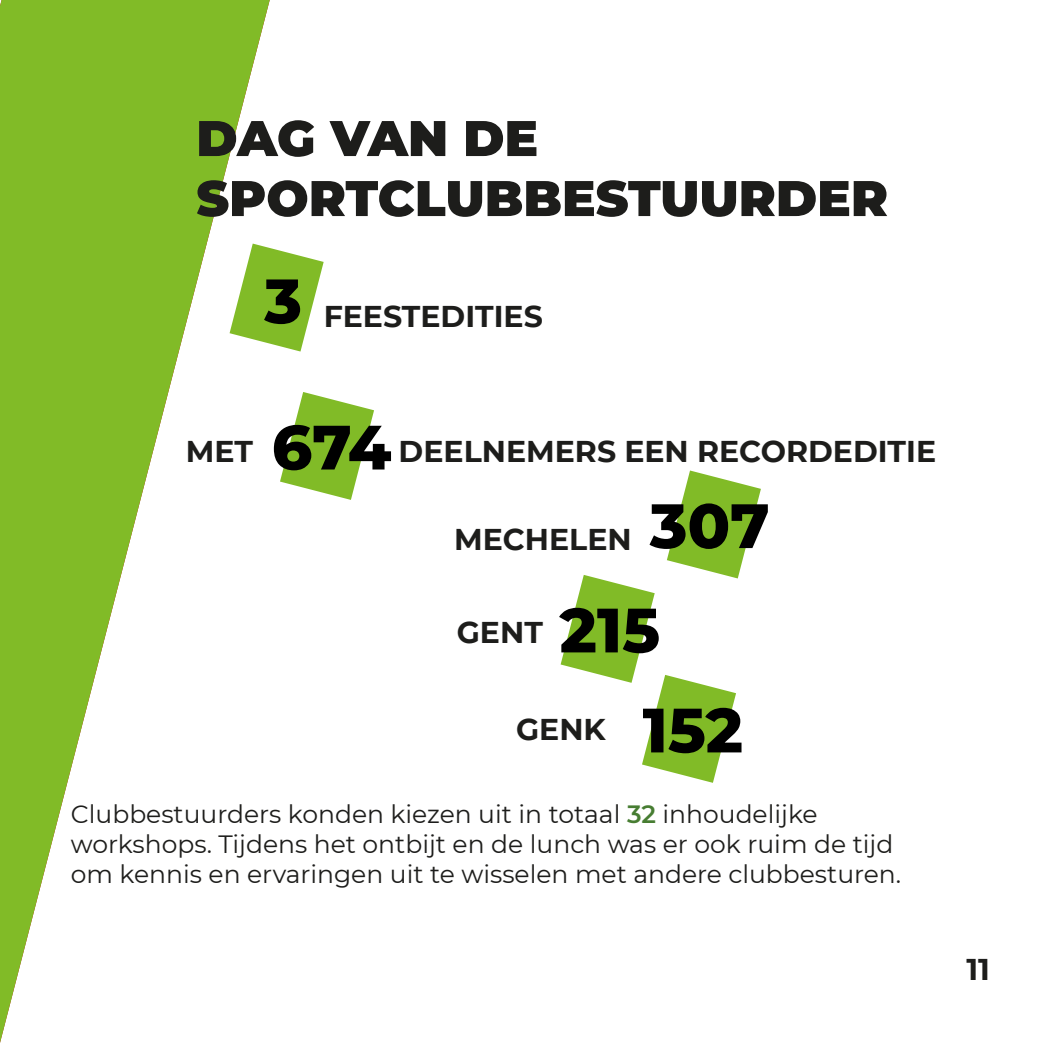
<style>
.page{position:relative;width:1049px;height:1049px;background:#fff}
.page>*{position:absolute;margin:0;border:0;box-sizing:border-box;transform-origin:0 0}
.t1{font:800 62.5px "Montserrat";color:#000}
.Titels{font:900 50px/60px "Montserrat";color:#1d1d1b}
.t2{font:700 30px "Montserrat";color:#1d1d1b}
.Broodtekst{font:25px/30px "Montserrat";color:#1d1d1b}
.s1{font-weight:600;color:#477d32}
</style>
<div class="page">
<svg style="left:0;top:0;width:270px;height:1043px;fill:#81bb27"></svg>
<svg style="left:230px;top:244px;width:94px;height:107px"></svg>
<svg style="left:280px;top:392px;width:94px;height:108px"></svg>
<svg style="left:561px;top:470px;width:200px;height:313px"></svg>
<p class="Titels" style="left:196px;top:105px;width:693px">DAG VAN DE<br>SPORTCLUBBESTUURDER</p>
<p class="t1" style="left:264px;top:255px;width:39px">3</p>
<p class="t2" style="left:324px;top:294px;width:221px">FEESTEDITIES</p>
<p class="t1" style="left:272px;top:401px;width:121px">674</p>
<p class="t2" style="left:186px;top:429px;width:69px">MET</p>
<p class="t2" style="left:399px;top:429px;width:539px">DEELNEMERS EEN RECORDEDITIE</p>
<p class="t2" style="left:454px;top:518px;width:179px">MECHELEN</p>
<p class="t1" style="left:650px;top:480px;width:121px">307</p>
<p class="t2" style="left:457px;top:611px;width:88px">GENT</p>
<p class="t1" style="left:559px;top:584px;width:102px">215</p>
<p class="t2" style="left:516px;top:708px;width:91px">GENK</p>
<p class="t1" style="left:643px;top:684px;width:102px">152</p>
<p class="Broodtekst" style="left:71px;top:798px;width:832px">Clubbestuurders konden kiezen uit in totaal <span class="s1">32</span> inhoudelijke workshops. Tijdens het ontbijt en de lunch was er ook ruim de tijd om kennis en ervaringen uit te wisselen met andere clubbesturen.</p>
<p class="t2" style="left:966px;top:947px;width:25px">11</p>
</div>
